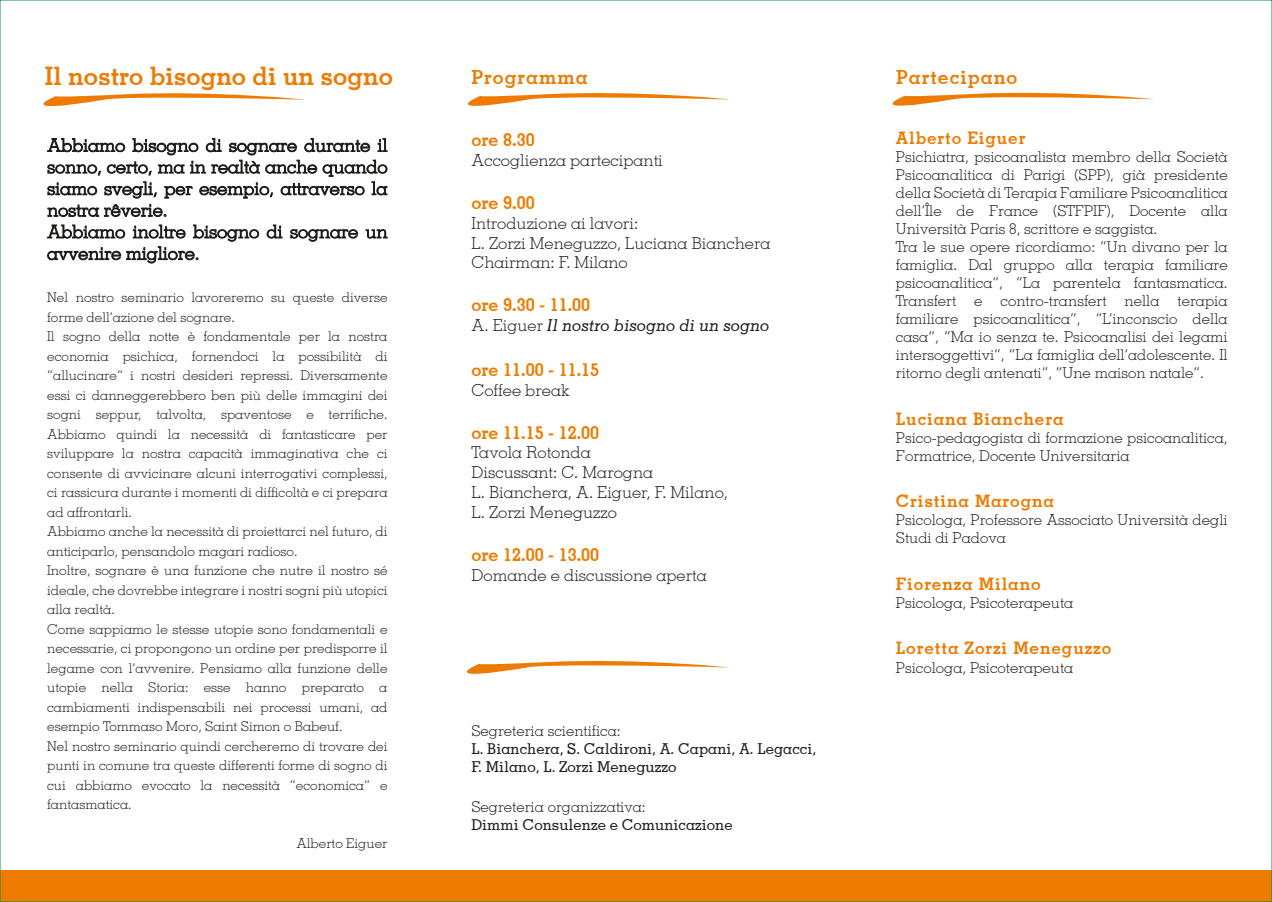
<style>
.page{position:relative;width:1272px;height:902px;background:#fff}
.page>*{position:absolute;margin:0;border:0;box-sizing:border-box;transform-origin:0 0}
.t1{font:700 25.5px "Memphis";color:#ec7b00}
.t2{font:700 19.5px "Memphis";letter-spacing:.05em;color:#ec7b00}
.t3{font:300 18px/21.6px "Memphis";color:#1d1d1b}
.t4{font:700 18px "Memphis";color:#ec7b00}
.t5{font:700 17.25px "Memphis";letter-spacing:.05em;color:#ec7b00}
.t6{font:300 16.5px/19.8px "Memphis";color:#1d1d1b}
.t7{font:italic 500 16.5px "Memphis";color:#1d1d1b}
.t8{font:300 15px/18px "Memphis";color:#1d1d1b}
.t9{font:500 15px/18px "Memphis";color:#1d1d1b}
.t10{font:300 13.5px/19.5px "Memphis";color:#1d1d1b}
.s1{font-weight:300;font-style:normal}
</style>
<div class="page">
<svg style="left:48px;top:138px;width:339px;height:38px"></svg>
<svg style="left:48px;top:183px;width:49px;height:12px"></svg>
<svg style="left:105px;top:182px;width:51px;height:16px"></svg>
<svg style="left:165px;top:186px;width:27px;height:12px"></svg>
<svg style="left:200px;top:183px;width:73px;height:15px"></svg>
<svg style="left:281px;top:183px;width:83px;height:12px"></svg>
<svg style="left:372px;top:182px;width:15px;height:13px"></svg>
<svg style="left:48px;top:204px;width:118px;height:12px"></svg>
<svg style="left:267px;top:225px;width:15px;height:13px"></svg>
<svg style="left:291px;top:229px;width:66px;height:12px"></svg>
<svg style="left:366px;top:229px;width:21px;height:9px"></svg>
<svg style="left:48px;top:225px;width:211px;height:38px"></svg>
<div style="left:0;top:870px;width:1271px;height:31px;background:#ec7b00"></div>
<svg style="left:466px;top:661px;width:262px;height:13px"></svg>
<svg style="left:468px;top:93px;width:261px;height:13px"></svg>
<svg style="left:43px;top:93px;width:261px;height:14px"></svg>
<svg style="left:892px;top:92px;width:261px;height:14px"></svg>
<h1 class="t1" style="left:45px;top:60px;width:349px">Il nostro bisogno di un sogno</h1>
<h2 class="t2" style="left:471px;top:65px;width:118px">Programma</h2>
<h2 class="t2" style="left:896px;top:65px;width:123px">Partecipano</h2>
<h3 class="t3" style="left:47px;top:134px;width:342px">Abbiamo bisogno di sognare durante il sonno, certo, ma in realtà anche quando siamo svegli, per esempio, attraverso la nostra rêverie.<br>Abbiamo inoltre bisogno di sognare un avvenire migliore.</h3>
<p class="t10" style="left:47px;top:287px;width:342px">Nel nostro seminario lavoreremo su queste diverse forme dell’azione del sognare.<br>Il sogno della notte è fondamentale per la nostra economia psichica, fornendoci la possibilità di “allucinare” i nostri desideri repressi. Diversamente essi ci danneggerebbero ben più delle immagini dei sogni seppur, talvolta, spaventose e terrifiche.<br>Abbiamo quindi la necessità di fantasticare per sviluppare la nostra capacità immaginativa che ci consente di avvicinare alcuni interrogativi complessi, ci rassicura durante i momenti di difficoltà e ci prepara ad affrontarli.<br>Abbiamo anche la necessità di proiettarci nel futuro, di anticiparlo, pensandolo magari radioso.<br>Inoltre, sognare è una funzione che nutre il nostro sé ideale, che dovrebbe integrare i nostri sogni più utopici alla realtà.<br>Come sappiamo le stesse utopie sono fondamentali e necessarie, ci propongono un ordine per predisporre il legame con l’avvenire. Pensiamo alla funzione delle utopie nella Storia: esse hanno preparato a cambiamenti indispensabili nei processi umani, ad esempio Tommaso Moro, Saint Simon o Babeuf.<br>Nel nostro seminario quindi cercheremo di trovare dei punti in comune tra queste differenti forme di sogno di cui abbiamo evocato la necessità “economica” e fantasmatica.</p>
<p class="t10" style="left:296px;top:833px;width:93px">Alberto Eiguer</p>
<h3 class="t4" style="left:471px;top:128px;width:65px">ore 8.30</h3>
<p class="t6" style="left:471px;top:150px;width:193px">Accoglienza partecipanti</p>
<h3 class="t4" style="left:471px;top:191px;width:65px">ore 9.00</h3>
<p class="t6" style="left:471px;top:212px;width:300px">Introduzione ai lavori:<br>L. Zorzi Meneguzzo, Luciana Bianchera<br>Chairman: F. Milano</p>
<h3 class="t4" style="left:471px;top:293px;width:120px">ore 9.30 - 11.00</h3>
<p class="t7" style="left:471px;top:315px;width:299px"><span class="s1">A. Eiguer</span> Il nostro bisogno di un sogno</p>
<h3 class="t4" style="left:471px;top:358px;width:129px">ore 11.00 - 11.15</h3>
<p class="t6" style="left:471px;top:379px;width:99px">Coffee break</p>
<h3 class="t4" style="left:471px;top:421px;width:129px">ore 11.15 - 12.00</h3>
<p class="t6" style="left:471px;top:442px;width:258px">Tavola Rotonda<br>Discussant: C. Marogna<br>L. Bianchera, A. Eiguer, F. Milano,<br>L. Zorzi Meneguzzo</p>
<h3 class="t4" style="left:471px;top:543px;width:129px">ore 12.00 - 13.00</h3>
<p class="t6" style="left:471px;top:564px;width:237px">Domande e discussione aperta</p>
<p class="t8" style="left:471px;top:721px;width:151px">Segreteria scientifica:</p>
<p class="t9" style="left:471px;top:739px;width:346px">L. Bianchera, S. Caldironi, A. Capani, A. Legacci,<br>F. Milano, L. Zorzi Meneguzzo</p>
<p class="t8" style="left:471px;top:797px;width:176px">Segreteria organizzativa:</p>
<p class="t9" style="left:471px;top:815px;width:263px">Dimmi Consulenze e Comunicazione</p>
<p class="t5" style="left:895px;top:127px;width:131px">Alberto Eiguer</p>
<p class="t8" style="left:895px;top:147px;width:333px">Psichiatra, psicoanalista membro della Società Psicoanalitica di Parigi (SPP), già presidente della Società di Terapia Familiare Psicoanalitica dell’Île de France (STFPIF), Docente alla Università Paris 8, scrittore e saggista.<br>Tra le sue opere ricordiamo: “Un divano per la famiglia. Dal gruppo alla terapia familiare psicoanalitica”, “La parentela fantasmatica.<br>Transfert e contro-transfert nella terapia familiare psicoanalitica”, “L’inconscio della casa”, “Ma io senza te. Psicoanalisi dei legami intersoggettivi”, “La famiglia dell’adolescente. Il ritorno degli antenati”, “Une maison natale”.</p>
<p class="t5" style="left:895px;top:408px;width:169px">Luciana Bianchera</p>
<p class="t8" style="left:895px;top:428px;width:333px">Psico-pedagogista di formazione psicoanalitica,<br>Formatrice, Docente Universitaria</p>
<p class="t5" style="left:895px;top:490px;width:160px">Cristina Marogna</p>
<p class="t8" style="left:895px;top:510px;width:333px">Psicologa, Professore Associato Università degli<br>Studi di Padova</p>
<p class="t5" style="left:895px;top:573px;width:146px">Fiorenza Milano</p>
<p class="t8" style="left:895px;top:593px;width:179px">Psicologa, Psicoterapeuta</p>
<p class="t5" style="left:895px;top:637px;width:217px">Loretta Zorzi Meneguzzo</p>
<p class="t8" style="left:895px;top:657px;width:179px">Psicologa, Psicoterapeuta</p>
</div>
